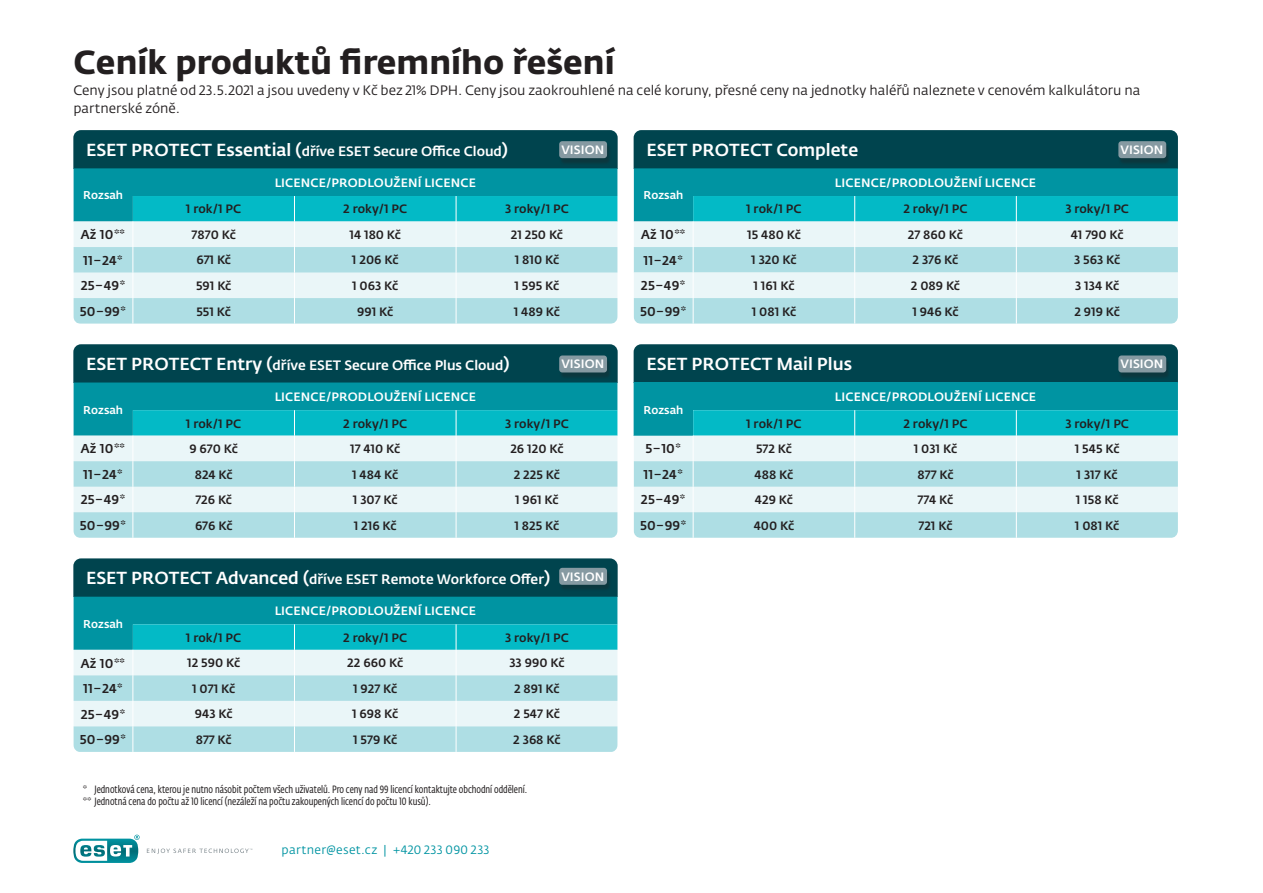
<style>
.page{position:relative;width:1263px;height:893px;background:#fff}
.page>*{position:absolute;margin:0;border:0;box-sizing:border-box;transform-origin:0 0}
.t1{font:700 33px "Fedra Sans Alt Pro";color:#231f20}
.t2{font:17.25px "Fedra Sans Alt Pro Med LF";color:#fff}
.t3{font:13.5px/18px "Fedra Sans Alt Pro";color:#231f20}
.t4{font:13.5px "Fedra Sans Alt Pro Med LF";color:#fff}
.t5{font:12.75px "Fedra Sans Alt Pro Med LF";color:#231f20}
.t6{font:12px "Fedra Sans Alt Pro Med LF";color:#231f20}
.t7{font:12px "Fedra Sans Alt Pro Med LF";letter-spacing:.01em;color:#fff}
.t8{font:12px "Fedra Sans Alt Pro";letter-spacing:.03em;color:#0094a2}
.t9{font:11.25px "Fedra Sans Alt Pro Med LF";color:#fff}
.t10{font:10.5px/12.6px "Fedra Sans Cond Alt Pro";color:#231f20}
.s1{font-size:17.25px}
</style>
<div class="page">
<svg style="left:147px;top:848px;width:105px;height:6px"></svg>
<svg style="left:73px;top:835px;width:67px;height:28px"></svg>
<div style="left:73px;top:344px;width:545px;height:39px;background:#00444e"></div>
<svg style="left:73px;top:383px;width:545px;height:155px;background:#88d2d9"></svg>
<div style="left:73px;top:558px;width:545px;height:39px;background:#00444e"></div>
<svg style="left:73px;top:597px;width:545px;height:155px;background:#88d2d9"></svg>
<div style="left:634px;top:130px;width:544px;height:38px;background:#00444e"></div>
<svg style="left:634px;top:168px;width:544px;height:156px;background:#87d2d9"></svg>
<div style="left:73px;top:130px;width:545px;height:38px;background:#00444e"></div>
<svg style="left:73px;top:168px;width:545px;height:156px;background:#87d2d9"></svg>
<div style="left:634px;top:344px;width:544px;height:39px;background:#00444e"></div>
<div style="left:634px;top:383px;width:59px;height:53px;background:#0094a2"></div>
<div style="left:693px;top:383px;width:485px;height:27px;background:#0094a2"></div>
<svg style="left:634px;top:410px;width:544px;height:128px;background:#a5dfe5"></svg>
<div style="left:559px;top:143px;width:53px;height:22px;background:#231f20;opacity:.34"></div>
<div style="left:559px;top:141px;width:48px;height:17px;background:#869aa2;border-radius:3px"></div>
<div style="left:559px;top:358px;width:53px;height:21px;background:#231f20;opacity:.34"></div>
<div style="left:559px;top:355px;width:48px;height:17px;background:#869aa2;border-radius:3px"></div>
<div style="left:559px;top:570px;width:53px;height:21px;background:#093a42"></div>
<div style="left:559px;top:568px;width:48px;height:17px;background:#869aa2;border-radius:3px"></div>
<div style="left:1118px;top:143px;width:53px;height:22px;background:#231f20;opacity:.34"></div>
<div style="left:1118px;top:141px;width:48px;height:17px;background:#869aa2;border-radius:3px"></div>
<div style="left:1118px;top:358px;width:53px;height:21px;background:#231f20;opacity:.34"></div>
<div style="left:1118px;top:355px;width:48px;height:17px;background:#869aa2;border-radius:3px"></div>
<h1 class="t1" style="left:73px;top:42px;width:543px">Ceník produktů firemního řešení</h1>
<p class="t3" style="left:73px;top:81px;width:1068px">Ceny jsou platné od 23.5.2021 a jsou uvedeny v Kč bez 21% DPH. Ceny jsou zaokrouhlené na celé koruny, přesné ceny na jednotky haléřů naleznete v cenovém kalkulátoru na partnerské zóně.</p>
<p class="t4" style="left:86px;top:141px;width:423px"><span class="s1">ESET PROTECT Essential (</span>dříve ESET Secure Office Cloud<span class="s1">)</span></p>
<p class="t9" style="left:83px;top:187px;width:41px">Rozsah</p>
<p class="t7" style="left:275px;top:174px;width:203px">LICENCE/PRODLOUŽENÍ LICENCE</p>
<p class="t7" style="left:561px;top:141px;width:44px">VISION</p>
<p class="t6" style="left:186px;top:200px;width:57px">1 rok/1 PC</p>
<p class="t6" style="left:343px;top:200px;width:66px">2 roky/1 PC</p>
<p class="t6" style="left:505px;top:200px;width:65px">3 roky/1 PC</p>
<p class="t5" style="left:81px;top:225px;width:46px">Až 10**</p>
<p class="t6" style="left:192px;top:226px;width:46px">7870 Kč</p>
<p class="t6" style="left:349px;top:226px;width:53px">14 180 Kč</p>
<p class="t6" style="left:511px;top:226px;width:54px">21 250 Kč</p>
<p class="t5" style="left:83px;top:251px;width:41px">11–24*</p>
<p class="t6" style="left:196px;top:251px;width:36px">671 Kč</p>
<p class="t6" style="left:352px;top:251px;width:48px">1 206 Kč</p>
<p class="t6" style="left:515px;top:251px;width:46px">1 810 Kč</p>
<p class="t5" style="left:81px;top:276px;width:46px">25–49*</p>
<p class="t6" style="left:196px;top:277px;width:37px">591 Kč</p>
<p class="t6" style="left:352px;top:277px;width:48px">1 063 Kč</p>
<p class="t6" style="left:514px;top:277px;width:46px">1 595 Kč</p>
<p class="t5" style="left:80px;top:302px;width:48px">50–99*</p>
<p class="t6" style="left:196px;top:302px;width:36px">551 Kč</p>
<p class="t6" style="left:357px;top:302px;width:38px">991 Kč</p>
<p class="t6" style="left:514px;top:302px;width:48px">1 489 Kč</p>
<p class="t4" style="left:86px;top:355px;width:425px"><span class="s1">ESET PROTECT Entry (</span>dříve ESET Secure Office Plus Cloud<span class="s1">)</span></p>
<p class="t9" style="left:83px;top:401px;width:41px">Rozsah</p>
<p class="t7" style="left:275px;top:388px;width:203px">LICENCE/PRODLOUŽENÍ LICENCE</p>
<p class="t7" style="left:561px;top:355px;width:44px">VISION</p>
<p class="t6" style="left:186px;top:414px;width:57px">1 rok/1 PC</p>
<p class="t6" style="left:343px;top:414px;width:66px">2 roky/1 PC</p>
<p class="t6" style="left:505px;top:414px;width:65px">3 roky/1 PC</p>
<p class="t5" style="left:81px;top:439px;width:46px">Až 10**</p>
<p class="t6" style="left:189px;top:440px;width:50px">9 670 Kč</p>
<p class="t6" style="left:350px;top:440px;width:52px">17 410 Kč</p>
<p class="t6" style="left:510px;top:440px;width:55px">26 120 Kč</p>
<p class="t5" style="left:83px;top:465px;width:41px">11–24*</p>
<p class="t6" style="left:195px;top:465px;width:40px">824 Kč</p>
<p class="t6" style="left:352px;top:465px;width:48px">1 484 Kč</p>
<p class="t6" style="left:514px;top:465px;width:48px">2 225 Kč</p>
<p class="t5" style="left:81px;top:490px;width:46px">25–49*</p>
<p class="t6" style="left:195px;top:491px;width:38px">726 Kč</p>
<p class="t6" style="left:353px;top:491px;width:46px">1 307 Kč</p>
<p class="t6" style="left:515px;top:491px;width:45px">1 961 Kč</p>
<p class="t5" style="left:80px;top:516px;width:48px">50–99*</p>
<p class="t6" style="left:195px;top:516px;width:39px">676 Kč</p>
<p class="t6" style="left:354px;top:516px;width:45px">1 216 Kč</p>
<p class="t6" style="left:514px;top:516px;width:46px">1 825 Kč</p>
<p class="t4" style="left:86px;top:569px;width:465px"><span class="s1">ESET PROTECT Advanced (</span>dříve ESET Remote Workforce Offer<span class="s1">)</span></p>
<p class="t9" style="left:83px;top:615px;width:41px">Rozsah</p>
<p class="t7" style="left:275px;top:602px;width:203px">LICENCE/PRODLOUŽENÍ LICENCE</p>
<p class="t7" style="left:561px;top:567px;width:44px">VISION</p>
<p class="t6" style="left:186px;top:628px;width:57px">1 rok/1 PC</p>
<p class="t6" style="left:343px;top:628px;width:66px">2 roky/1 PC</p>
<p class="t6" style="left:505px;top:628px;width:65px">3 roky/1 PC</p>
<p class="t5" style="left:81px;top:653px;width:46px">Až 10**</p>
<p class="t6" style="left:187px;top:654px;width:55px">12 590 Kč</p>
<p class="t6" style="left:347px;top:654px;width:57px">22 660 Kč</p>
<p class="t6" style="left:509px;top:654px;width:57px">33 990 Kč</p>
<p class="t5" style="left:83px;top:679px;width:41px">11–24*</p>
<p class="t6" style="left:192px;top:679px;width:45px">1 071 Kč</p>
<p class="t6" style="left:353px;top:679px;width:46px">1 927 Kč</p>
<p class="t6" style="left:514px;top:679px;width:47px">2 891 Kč</p>
<p class="t5" style="left:81px;top:704px;width:46px">25–49*</p>
<p class="t6" style="left:195px;top:705px;width:39px">943 Kč</p>
<p class="t6" style="left:352px;top:705px;width:48px">1 698 Kč</p>
<p class="t6" style="left:514px;top:705px;width:48px">2 547 Kč</p>
<p class="t5" style="left:80px;top:730px;width:48px">50–99*</p>
<p class="t6" style="left:196px;top:730px;width:38px">877 Kč</p>
<p class="t6" style="left:353px;top:730px;width:46px">1 579 Kč</p>
<p class="t6" style="left:513px;top:730px;width:49px">2 368 Kč</p>
<p class="t10" style="left:83px;top:783px;width:446px">* Jednotková cena, kterou je nutno násobit počtem všech uživatelů. Pro ceny nad 99 licencí kontaktujte obchodní oddělení. ** Jednotná cena do počtu až 10 licencí (nezáleží na počtu zakoupených licencí do počtu 10 kusů).</p>
<p class="t8" style="left:282px;top:842px;width:209px">partner@eset.cz | +420 233 090 233</p>
<h2 class="t2" style="left:646px;top:137px;width:213px">ESET PROTECT Complete</h2>
<p class="t9" style="left:643px;top:187px;width:41px">Rozsah</p>
<p class="t7" style="left:835px;top:174px;width:203px">LICENCE/PRODLOUŽENÍ LICENCE</p>
<p class="t7" style="left:1120px;top:141px;width:44px">VISION</p>
<p class="t6" style="left:746px;top:200px;width:57px">1 rok/1 PC</p>
<p class="t6" style="left:903px;top:200px;width:66px">2 roky/1 PC</p>
<p class="t6" style="left:1065px;top:200px;width:65px">3 roky/1 PC</p>
<p class="t5" style="left:641px;top:225px;width:46px">Až 10**</p>
<p class="t6" style="left:747px;top:226px;width:55px">15 480 Kč</p>
<p class="t6" style="left:908px;top:226px;width:57px">27 860 Kč</p>
<p class="t6" style="left:1071px;top:226px;width:55px">41 790 Kč</p>
<p class="t5" style="left:643px;top:251px;width:41px">11–24*</p>
<p class="t6" style="left:751px;top:251px;width:47px">1 320 Kč</p>
<p class="t6" style="left:912px;top:251px;width:47px">2 376 Kč</p>
<p class="t6" style="left:1074px;top:251px;width:48px">3 563 Kč</p>
<p class="t5" style="left:641px;top:276px;width:46px">25–49*</p>
<p class="t6" style="left:753px;top:277px;width:43px">1 161 Kč</p>
<p class="t6" style="left:911px;top:277px;width:51px">2 089 Kč</p>
<p class="t6" style="left:1075px;top:277px;width:46px">3 134 Kč</p>
<p class="t5" style="left:640px;top:302px;width:48px">50–99*</p>
<p class="t6" style="left:752px;top:302px;width:46px">1 081 Kč</p>
<p class="t6" style="left:912px;top:302px;width:48px">1 946 Kč</p>
<p class="t6" style="left:1074px;top:302px;width:47px">2 919 Kč</p>
<h2 class="t2" style="left:646px;top:351px;width:207px">ESET PROTECT Mail Plus</h2>
<p class="t9" style="left:643px;top:401px;width:41px">Rozsah</p>
<p class="t7" style="left:835px;top:388px;width:203px">LICENCE/PRODLOUŽENÍ LICENCE</p>
<p class="t7" style="left:1120px;top:355px;width:44px">VISION</p>
<p class="t6" style="left:746px;top:414px;width:57px">1 rok/1 PC</p>
<p class="t6" style="left:903px;top:414px;width:66px">2 roky/1 PC</p>
<p class="t6" style="left:1065px;top:414px;width:65px">3 roky/1 PC</p>
<p class="t5" style="left:645px;top:439px;width:37px">5–10*</p>
<p class="t6" style="left:756px;top:440px;width:38px">572 Kč</p>
<p class="t6" style="left:914px;top:440px;width:45px">1 031 Kč</p>
<p class="t6" style="left:1075px;top:440px;width:46px">1 545 Kč</p>
<p class="t5" style="left:643px;top:465px;width:41px">11–24*</p>
<p class="t6" style="left:755px;top:465px;width:40px">488 Kč</p>
<p class="t6" style="left:917px;top:465px;width:38px">877 Kč</p>
<p class="t6" style="left:1077px;top:465px;width:43px">1 317 Kč</p>
<p class="t5" style="left:641px;top:490px;width:46px">25–49*</p>
<p class="t6" style="left:755px;top:491px;width:40px">429 Kč</p>
<p class="t6" style="left:917px;top:491px;width:37px">774 Kč</p>
<p class="t6" style="left:1076px;top:491px;width:44px">1 158 Kč</p>
<p class="t5" style="left:640px;top:516px;width:48px">50–99*</p>
<p class="t6" style="left:754px;top:516px;width:42px">400 Kč</p>
<p class="t6" style="left:918px;top:516px;width:36px">721 Kč</p>
<p class="t6" style="left:1075px;top:516px;width:46px">1 081 Kč</p>
</div>
